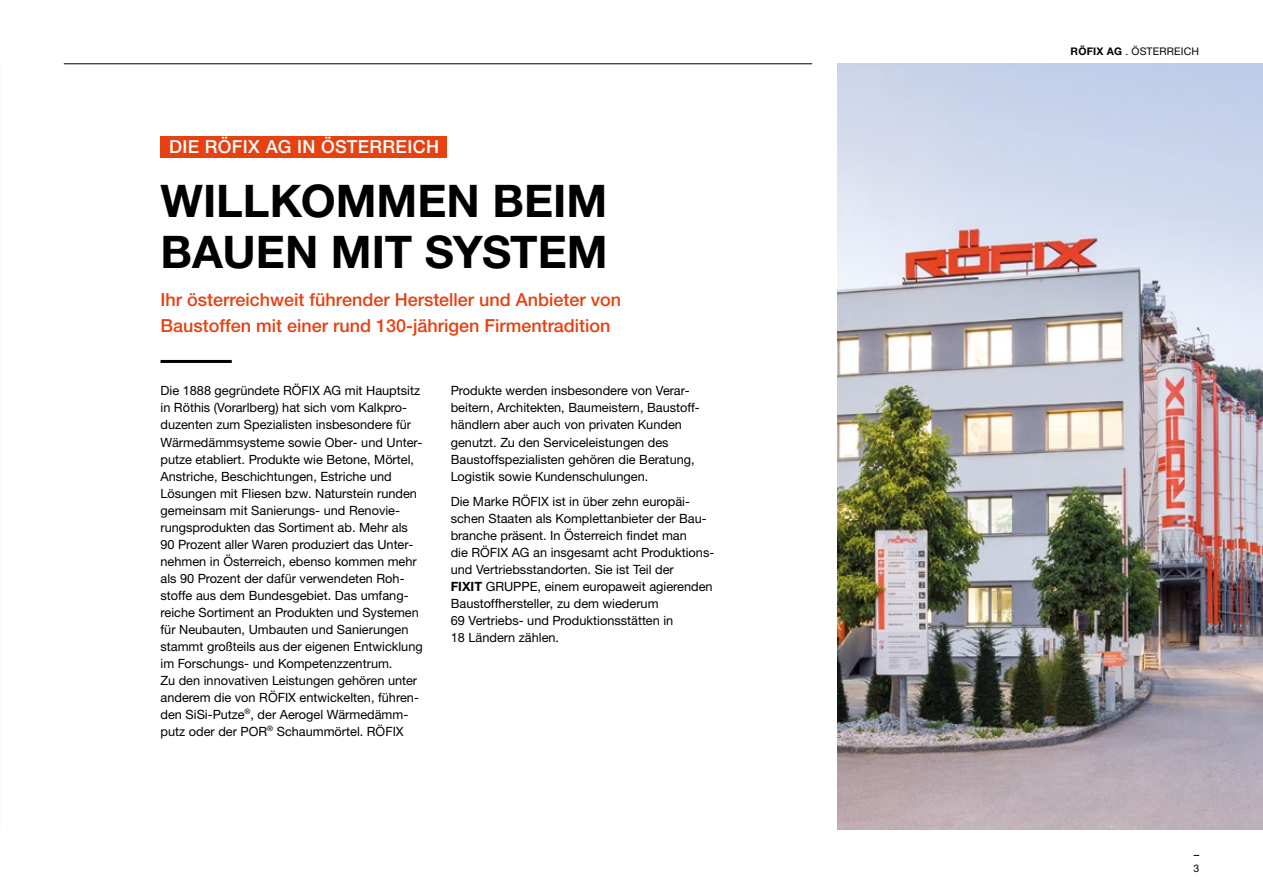
<style>
.page{position:relative;width:1263px;height:893px;background:#fff}
.page>*{position:absolute;margin:0;border:0;box-sizing:border-box;transform-origin:0 0}
.t1{font:700 45px/51px "Helvetica Neue LTW1 G";color:#000}
.t2{font:500 18px/25.5px "Helvetica Neue LTW1 G";color:#e74011}
.t3{font:500 18px "Helvetica Neue LTW1 G";letter-spacing:.02em;color:#fff}
.t4{font:12.75px/17px "Helvetica Neue LTW1 G";color:#000}
.t5{font:10.5px "Helvetica Neue LTW1 G";letter-spacing:.02em;color:#000}
.s1{font-weight:700}
</style>
<div class="page">
<img style="left:838px;top:64px;width:425px;height:765px">
<div style="left:161px;top:136px;width:286px;height:21px;background:#e74011"></div>
<hr style="left:161px;top:360px;width:71px;height:3px;background:#000">
<hr style="left:64px;top:63px;width:748px;height:1px;background:#000">
<h2 class="t3" style="left:169px;top:136px;width:272px">DIE RÖFIX AG IN ÖSTERREICH</h2>
<h1 class="t1" style="left:161px;top:175px;width:449px">WILLKOMMEN BEIM<br>BAUEN MIT SYSTEM</h1>
<h2 class="t2" style="left:161px;top:287px;width:462px">Ihr österreichweit führender Hersteller und Anbieter von<br>Baustoffen mit einer rund 130-jährigen Firmentradition</h2>
<p class="t4" style="left:161px;top:382px;width:264px">Die 1888 gegründete RÖFIX AG mit Hauptsitz in Röthis (Vorarlberg) hat sich vom Kalkpro&shy;duzenten zum Spezialisten insbesondere für Wärmedämmsysteme sowie Ober- und Unter&shy;putze etabliert. Produkte wie Betone, Mörtel, Anstriche, Beschichtungen, Estriche und Lösungen mit Fliesen bzw. Naturstein runden gemeinsam mit Sanierungs- und Renovie&shy;rungsprodukten das Sortiment ab. Mehr als 90 Prozent aller Waren produziert das Unter&shy;nehmen in Österreich, ebenso kommen mehr als 90 Prozent der dafür verwendeten Roh&shy;stoffe aus dem Bundesgebiet. Das umfang&shy;reiche Sortiment an Produkten und Systemen für Neubauten, Umbauten und Sanierungen stammt großteils aus der eigenen Entwicklung im Forschungs- und Kompetenzzentrum.<br>Zu den innovativen Leistungen gehören unter anderem die von RÖFIX entwickelten, führen&shy;den SiSi-Putze<sup>®</sup>, der Aerogel Wärmedämm&shy;putz oder der POR<sup>®</sup> Schaummörtel. RÖFIX</p>
<p class="t4" style="left:451px;top:382px;width:251px">Produkte werden insbesondere von Verar&shy;beitern, Architekten, Baumeistern, Baustoff&shy;händlern aber auch von privaten Kunden genutzt. Zu den Serviceleistungen des Baustoffspezialisten gehören die Beratung, Logistik sowie Kundenschulungen.</p>
<p class="t4" style="left:451px;top:493px;width:264px">Die Marke RÖFIX ist in über zehn europäi&shy;schen Staaten als Komplettanbieter der Bau&shy;branche präsent. In Österreich findet man<br>die RÖFIX AG an insgesamt acht Produktions&shy;und Vertriebsstandorten. Sie ist Teil der<br><span class="s1">FIXIT</span> GRUPPE, einem europaweit agierenden Baustoffhersteller, zu dem wiederum<br>69 Vertriebs- und Produktionsstätten in<br>18 Ländern zählen.</p>
<p class="t5" style="left:1070px;top:45px;width:130px"><span class="s1">RÖFIX AG</span> . ÖSTERREICH</p>
<p class="t5" style="left:1193px;top:861px;width:7px">3</p>
</div>
